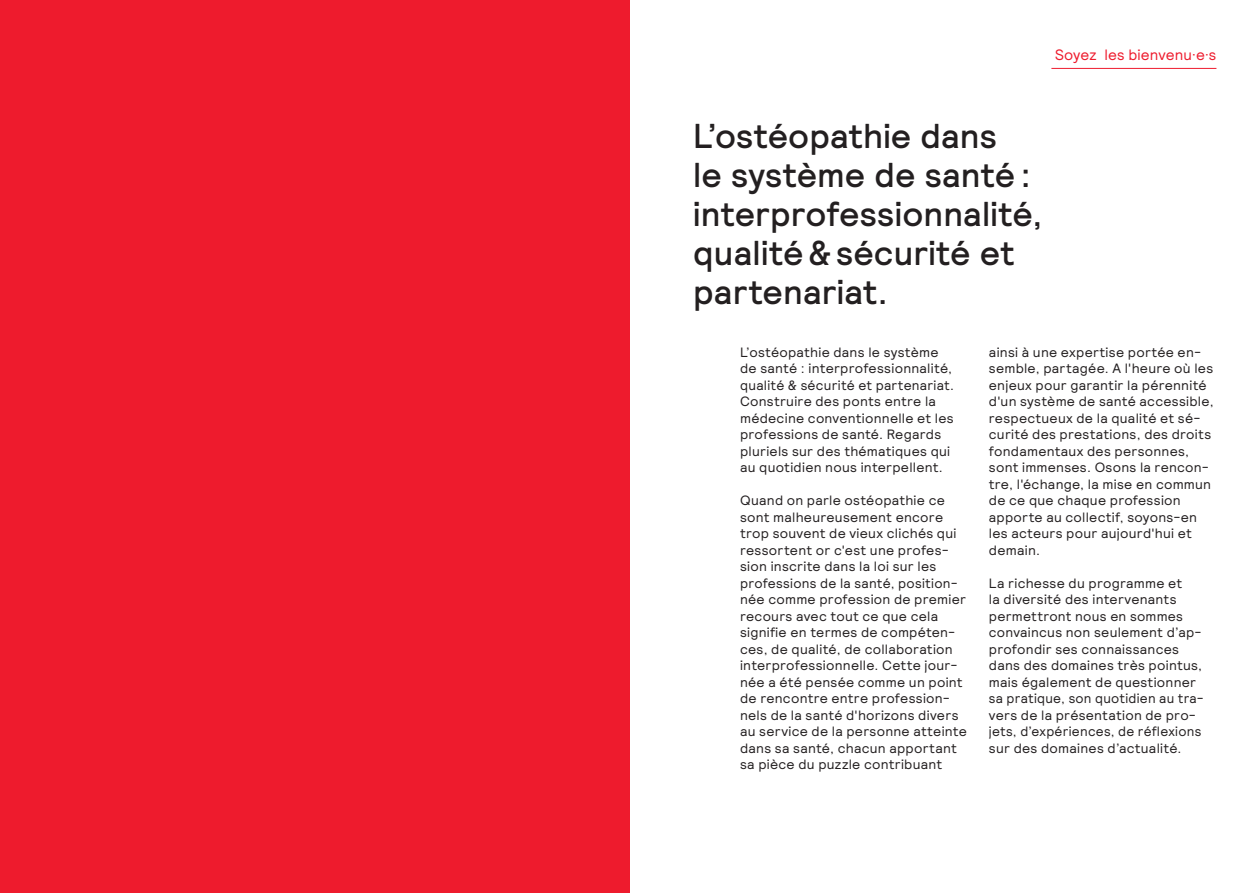
<style>
.page{position:relative;width:1259px;height:893px;background:#fff}
.page>*{position:absolute;margin:0;border:0;box-sizing:border-box;transform-origin:0 0}
.t1{font:500 34.5px/39px "Relative";letter-spacing:.005em;color:#231f20}
.t2{font:15px "Relative";letter-spacing:.005em;color:#ee1b2d}
.t3{font:13.5px/16.5px "Relative";letter-spacing:.02em;color:#231f20}
</style>
<div class="page">
<hr style="left:1051px;top:68px;width:165px;height:1px;background:#ee1b2d">
<div style="left:0;top:0;width:629px;height:893px;background:#ee1b2d"></div>
<p class="t2" style="left:1055px;top:45px;width:163px">Soyez les bienvenu·e·s</p>
<h1 class="t1" style="left:693px;top:116px;width:351px">L’ostéopathie dans<br>le système de santé : interprofessionnalité, qualité&amp;sécurité et partenariat.</h1>
<p class="t3" style="left:740px;top:343px;width:215px">L’ostéopathie dans le système de santé : interprofessionnalité, qualité &amp; sécurité et partenariat.<br>Construire des ponts entre la médecine conventionnelle et les professions de santé. Regards pluriels sur des thématiques qui au quotidien nous interpellent.</p>
<p class="t3" style="left:740px;top:492px;width:228px">Quand on parle ostéopathie ce sont malheureusement encore trop souvent de vieux clichés qui ressortent or c'est une profes&shy;sion inscrite dans la loi sur les professions de la santé, position&shy;née comme profession de premier recours avec tout ce que cela signifie en termes de compéten&shy;ces, de qualité, de collaboration interprofessionnelle. Cette jour&shy;née a été pensée comme un point de rencontre entre profession&shy;nels de la santé d'horizons divers au service de la personne atteinte dans sa santé, chacun apportant sa pièce du puzzle contribuant</p>
<p class="t3" style="left:989px;top:343px;width:226px">ainsi à une expertise portée en&shy;semble, partagée. A l'heure où les enjeux pour garantir la pérennité d'un système de santé accessible, respectueux de la qualité et sé&shy;curité des prestations, des droits fondamentaux des personnes, sont immenses. Osons la rencon&shy;tre, l'échange, la mise en commun de ce que chaque profession apporte au collectif, soyons-en les acteurs pour aujourd'hui et demain.</p>
<p class="t3" style="left:989px;top:574px;width:216px">La richesse du programme et<br>la diversité des intervenants permettront nous en sommes convaincus non seulement d’ap&shy;profondir ses connaissances dans des domaines très pointus, mais également de questionner sa pratique, son quotidien au tra&shy;vers de la présentation de pro&shy;jets, d’expériences, de réflexions sur des domaines d’actualité.</p>
</div>
